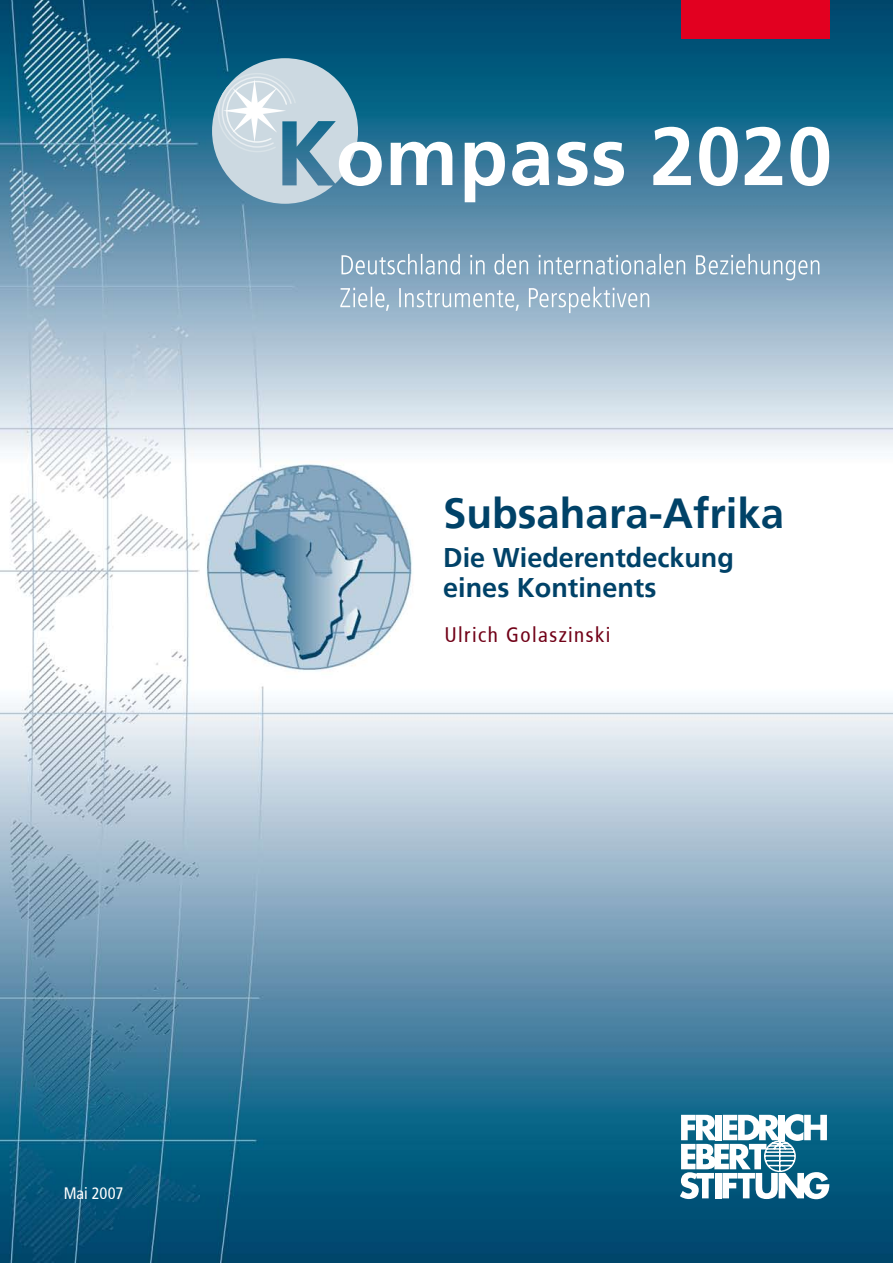
<style>
.page{position:relative;width:893px;height:1263px;background:#fff}
.page>*{position:absolute;margin:0;border:0;box-sizing:border-box;transform-origin:0 0}
.t1{font:700 42px "Frutiger";color:#004268}
.t2{font:700 27px/30px "Frutiger";color:#004268}
.t3{font:condensed 21px "Frutiger";letter-spacing:.07em;color:#710017}
.t4{font:condensed 16.5px "Frutiger";letter-spacing:-.005em;color:#fff}
</style>
<div class="page">
<img style="left:0;top:0;width:893px;height:1263px">
<svg style="left:680px;top:1114px;width:149px;height:85px"></svg>
<div style="left:681px;top:0;width:149px;height:38px;background:#e20020"></div>
<svg style="left:341px;top:254px;width:478px;height:26px"></svg>
<svg style="left:340px;top:287px;width:309px;height:26px"></svg>
<svg style="left:212px;top:58px;width:617px;height:146px"></svg>
<p class="t4" style="left:64px;top:1184px;width:61px">Mai 2007</p>
<h1 class="t1" style="left:443px;top:489px;width:342px">Subsahara-Afrika</h1>
<p class="t2" style="left:443px;top:542px;width:292px">Die Wiederentdeckung eines Kontinents</p>
<p class="t3" style="left:444px;top:622px;width:168px">Ulrich Golaszinski</p>
</div>
